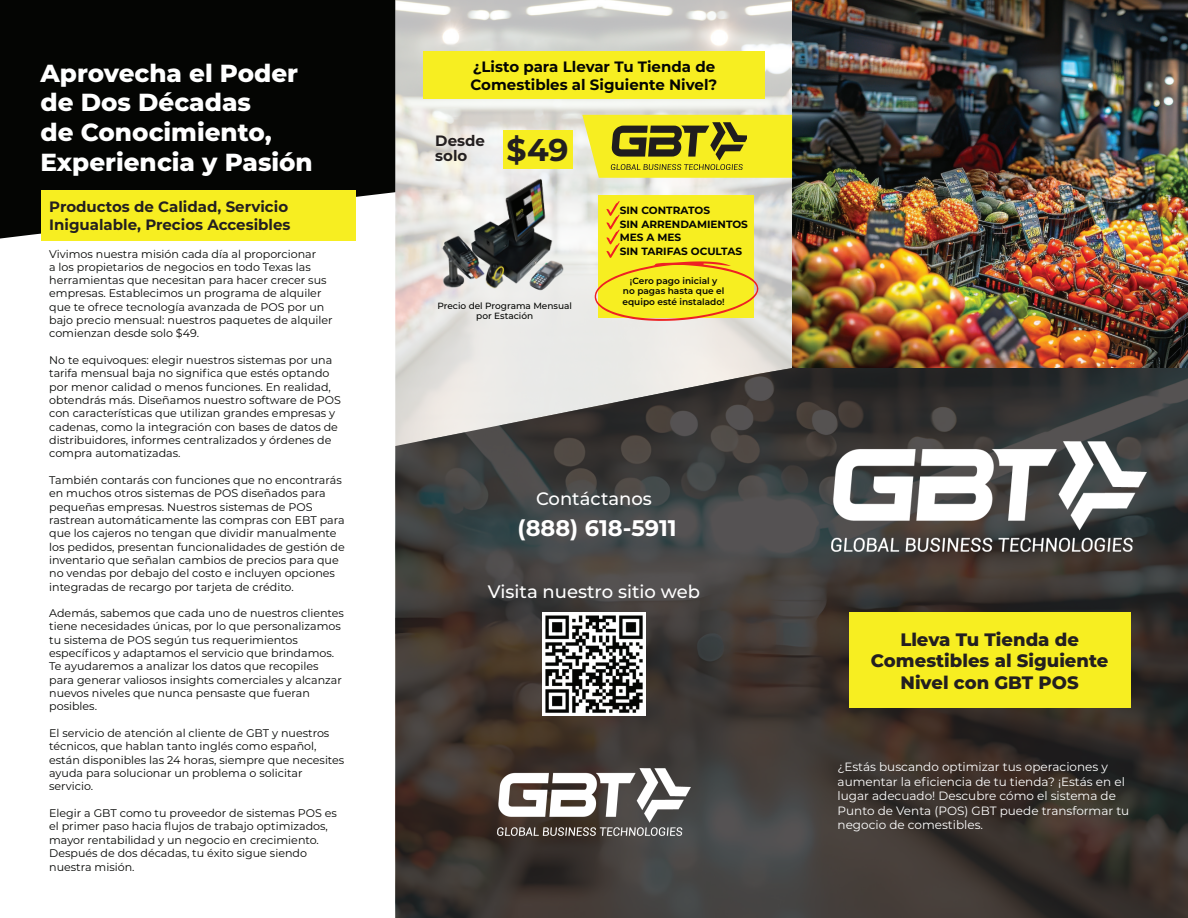
<style>
.page{position:relative;width:1188px;height:918px;background:#fff}
.page>*{position:absolute;margin:0;border:0;box-sizing:border-box;transform-origin:0 0}
.t1{font:800 24.6px/29.5px "Montserrat";color:#fff}
.t2{font:700 22.5px "Montserrat";color:#fff}
.t3{font:800 18px/21.6px "Montserrat";color:#231f20;text-align:center}
.t4{font:500 18px "Montserrat";color:#fff}
.t5{font:700 15px/18px "Montserrat";color:#231f20}
.t6{font:700 15px/18px "Montserrat";color:#040503}
.t7{font:12px/14.4px "Montserrat";color:#fff}
.t8{font:11.1px/13.4px "Montserrat";color:#040503}
.t9{font:700 10.5px/13.5px "Montserrat";color:#040503}
.t10{font:600 9px/10.8px "Montserrat";color:#040503;text-align:center}
.t11{font:500 9px/10.8px "Montserrat";color:#040503;text-align:center}
.s1{font-size:31.5px}
</style>
<div class="page">
<img style="left:395px;top:0;width:397px;height:321px">
<div style="left:0;top:0;width:395px;height:239px;background:#040503"></div>
<svg style="left:395px;top:321px;width:793px;height:597px;background:#4d4845"></svg>
<div style="left:849px;top:613px;width:281px;height:95px;background:#f7ee21"></div>
<img style="left:832px;top:442px;width:315px;height:110px">
<img style="left:498px;top:769px;width:192px;height:67px">
<img style="left:792px;top:0;width:396px;height:368px">
<img style="left:542px;top:612px;width:104px;height:104px">
<div style="left:503px;top:130px;width:70px;height:39px;background:#f7ee21"></div>
<div style="left:599px;top:195px;width:155px;height:123px;background:#f7ee21"></div>
<div style="left:41px;top:190px;width:315px;height:50px;background:#f7ee21"></div>
<div style="left:423px;top:52px;width:342px;height:47px;background:#f7ee21"></div>
<img style="left:468px;top:173px;width:90px;height:119px">
<img style="left:441px;top:234px;width:46px;height:56px">
<img style="left:526px;top:259px;width:38px;height:34px">
<svg style="left:582px;top:115px;width:210px;height:63px;background:#c9c229"></svg>
<svg style="left:594px;top:201px;width:165px;height:120px"></svg>
<h1 class="t1" style="left:40px;top:57px;width:274px">Aprovecha el Poder de Dos Décadas<br>de Conocimiento,<br>Experiencia y Pasión</h1>
<h3 class="t5" style="left:49px;top:197px;width:243px">Productos de Calidad, Servicio<br>Inigualable, Precios Accesibles</h3>
<p class="t8" style="left:49px;top:247px;width:285px">Vivimos nuestra misión cada día al proporcionar<br>a los propietarios de negocios en todo Texas las herramientas que necesitan para hacer crecer sus empresas. Establecimos un programa de alquiler que te ofrece tecnología avanzada de POS por un bajo precio mensual: nuestros paquetes de alquiler comienzan desde solo $49.</p>
<p class="t8" style="left:49px;top:353px;width:293px">No te equivoques: elegir nuestros sistemas por una tarifa mensual baja no significa que estés optando por menor calidad o menos funciones. En realidad, obtendrás más. Diseñamos nuestro software de POS con características que utilizan grandes empresas y cadenas, como la integración con bases de datos de distribuidores, informes centralizados y órdenes de compra automatizadas.</p>
<p class="t8" style="left:49px;top:473px;width:297px">También contarás con funciones que no encontrarás en muchos otros sistemas de POS diseñados para pequeñas empresas. Nuestros sistemas de POS rastrean automáticamente las compras con EBT para que los cajeros no tengan que dividir manualmente los pedidos, presentan funcionalidades de gestión de inventario que señalan cambios de precios para que no vendas por debajo del costo e incluyen opciones integradas de recargo por tarjeta de crédito.</p>
<p class="t8" style="left:49px;top:606px;width:296px">Además, sabemos que cada uno de nuestros clientes tiene necesidades únicas, por lo que personalizamos tu sistema de POS según tus requerimientos específicos y adaptamos el servicio que brindamos.<br>Te ayudaremos a analizar los datos que recopiles para generar valiosos insights comerciales y alcanzar nuevos niveles que nunca pensaste que fueran posibles.</p>
<p class="t8" style="left:49px;top:726px;width:297px">El servicio de atención al cliente de GBT y nuestros técnicos, que hablan tanto inglés como español, están disponibles las 24 horas, siempre que necesites ayuda para solucionar un problema o solicitar servicio.</p>
<p class="t8" style="left:49px;top:806px;width:289px">Elegir a GBT como tu proveedor de sistemas POS es el primer paso hacia flujos de trabajo optimizados, mayor rentabilidad y un negocio en crecimiento.<br>Después de dos décadas, tu éxito sigue siendo</p>
<p class="t8" style="left:49px;top:860px;width:87px">nuestra misión.</p>
<h3 class="t6" style="left:471px;top:57px;width:248px">¿Listo para Llevar Tu Tienda de<br>Comestibles al Siguiente Nivel?</h3>
<h3 class="t5" style="left:435px;top:133px;width:135px;line-height:15px">Desde<br>solo <span class="s1">$49</span></h3>
<p class="t11" style="left:437px;top:300px;width:136px">Precio del Programa Mensual por Estación</p>
<p class="t9" style="left:620px;top:203px;width:130px">SIN CONTRATOS<br>SIN ARRENDAMIENTOS<br>MES A MES<br>SIN TARIFAS OCULTAS</p>
<p class="t10" style="left:623px;top:275px;width:104px">¡Cero pago inicial y<br>no pagas hasta que el equipo esté instalado!</p>
<h3 class="t4" style="left:536px;top:486px;width:117px">Contáctanos</h3>
<h2 class="t2" style="left:518px;top:511px;width:161px">(888) 618-5911</h2>
<h3 class="t4" style="left:488px;top:579px;width:214px">Visita nuestro sitio web</h3>
<h3 class="t3" style="left:871px;top:627px;width:239px">Lleva Tu Tienda de<br>Comestibles al Siguiente<br>Nivel con GBT POS</h3>
<p class="t7" style="left:838px;top:759px;width:293px">¿Estás buscando optimizar tus operaciones y aumentar la eficiencia de tu tienda? ¡Estás en el lugar adecuado! Descubre cómo el sistema de Punto de Venta (POS) GBT puede transformar tu negocio de comestibles.</p>
</div>
